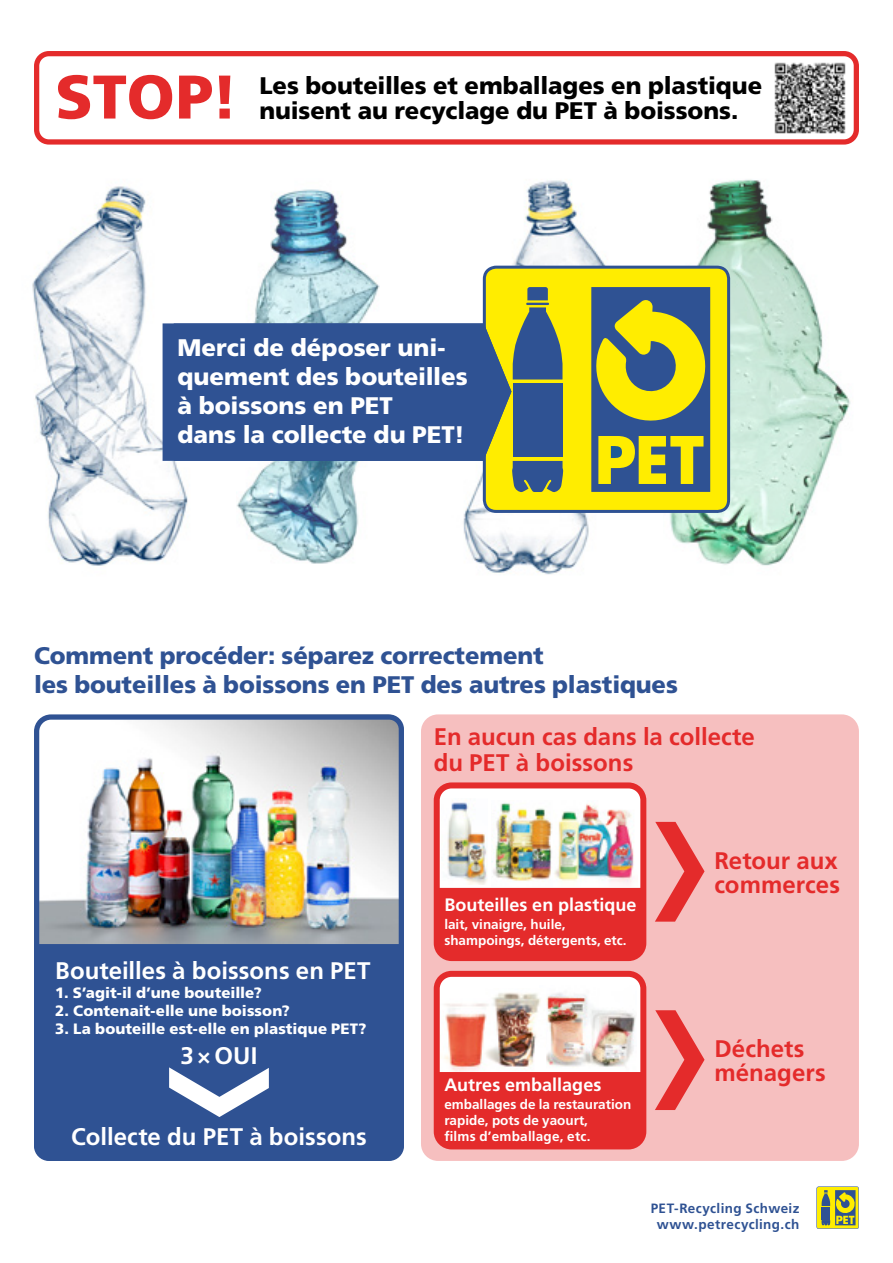
<style>
.page{position:relative;width:893px;height:1263px;background:#fff}
.page>*{position:absolute;margin:0;border:0;box-sizing:border-box;transform-origin:0 0}
.t1{font:900 61.5px "Frutiger LT Std";color:#e42b2b}
.t2{font:900 24px/28.8px "Frutiger LT Std";letter-spacing:-.005em;color:#2f5293}
.t3{font:900 24px/28.8px "Frutiger LT Std";color:#fff}
.t4{font:700 24px/24px "Frutiger LT Std";color:#e42b2b}
.t5{font:900 24px/25.5px "Frutiger LT Std";letter-spacing:-.005em;color:#000}
.t6{font:700 24px "Frutiger LT Std";color:#fff}
.t7{font:700 18px "Frutiger LT Std";letter-spacing:.005em;color:#fff}
.t8{font:900 15px "Frutiger LT Std";letter-spacing:.005em;color:#fff}
.t9{font:700 13.5px/16.2px "Frutiger LT Std";color:#fff}
.t10{font:700 13.5px/16.2px "Frutiger LT Std";letter-spacing:.03em;color:#2f5293;text-align:center}
</style>
<div class="page">
<div style="left:421px;top:714px;width:438px;height:447px;background:#f6bfbf;border-radius:17px"></div>
<img style="left:32px;top:179px;width:819px;height:396px">
<img style="left:34px;top:714px;width:370px;height:230px">
<div style="left:34px;top:51px;width:825px;height:94px;border:5px solid #e42b2b;border-radius:12px"></div>
<div style="left:34px;top:944px;width:370px;height:217px;background:#2f5293"></div>
<svg style="left:483px;top:266px;width:247px;height:247px;background:#e7db11"></svg>
<svg style="left:527px;top:287px;width:21px;height:13px"></svg>
<hr style="left:526px;top:303px;width:23px;height:2px;background:#2f5293">
<svg style="left:513px;top:307px;width:49px;height:72px;background:#5b7273"></svg>
<div style="left:513px;top:383px;width:49px;height:74px;background:#2f5293"></div>
<svg style="left:512px;top:461px;width:52px;height:31px;background:#486580"></svg>
<svg style="left:589px;top:287px;width:124px;height:205px;background:#8c9751"></svg>
<svg style="left:169px;top:1067px;width:100px;height:50px"></svg>
<svg style="left:816px;top:1186px;width:43px;height:43px;background:#aaae44"></svg>
<div style="left:163px;top:323px;width:348px;height:138px;background:#2f5293"></div>
<div style="left:437px;top:785px;width:206px;height:173px;background:#fff;border-radius:15px"></div>
<div style="left:434px;top:782px;width:212px;height:179px;border:6px solid #e42b2b;border-radius:15px"></div>
<img style="left:492px;top:803px;width:142px;height:83px">
<img style="left:447px;top:802px;width:40px;height:82px">
<svg style="left:655px;top:822px;width:49px;height:100px"></svg>
<div style="left:437px;top:888px;width:206px;height:68px;background:#e42b2b"></div>
<div style="left:437px;top:974px;width:206px;height:172px;background:#fff;border-radius:15px"></div>
<div style="left:434px;top:971px;width:212px;height:178px;border:6px solid #e42b2b;border-radius:15px"></div>
<img style="left:546px;top:993px;width:90px;height:74px">
<img style="left:440px;top:989px;width:101px;height:83px">
<svg style="left:655px;top:1010px;width:49px;height:100px"></svg>
<div style="left:437px;top:1072px;width:206px;height:72px;background:#e42b2b"></div>
<img style="left:774px;top:62px;width:72px;height:72px">
<h1 class="t1" style="left:55px;top:60px;width:184px">STOP!</h1>
<h2 class="t5" style="left:259px;top:72px;width:504px">Les bouteilles et emballages en plastique nuisent au recyclage du PET à boissons.</h2>
<h2 class="t3" style="left:177px;top:334px;width:292px">Merci de déposer uni&shy;quement des bouteilles à boissons en PET<br>dans la collecte du PET!</h2>
<h2 class="t2" style="left:34px;top:641px;width:645px">Comment procéder: séparez correctement<br>les bouteilles à boissons en PET des autres plastiques</h2>
<h2 class="t4" style="left:434px;top:724px;width:323px;line-height:25.5px">En aucun cas dans la collecte du PET à boissons</h2>
<h2 class="t6" style="left:55px;top:957px;width:317px">Bouteilles à boissons en PET</h2>
<p class="t8" style="left:55px;top:983px;width:208px">1. S’agit-il d’une bouteille?</p>
<p class="t8" style="left:55px;top:1001px;width:236px">2. Contenait-elle une boisson?</p>
<p class="t8" style="left:55px;top:1019px;width:313px">3. La bouteille est-elle en plastique PET?</p>
<h2 class="t6" style="left:180px;top:1042px;width:79px">3×OUI</h2>
<h2 class="t6" style="left:71px;top:1122px;width:297px">Collecte du PET à boissons</h2>
<h3 class="t7" style="left:444px;top:894px;width:194px">Bouteilles en plastique</h3>
<p class="t9" style="left:444px;top:916px;width:184px">lait, vinaigre, huile, shampoings, détergents, etc.</p>
<h2 class="t4" style="left:714px;top:848px;width:127px">Retour aux commerces</h2>
<h3 class="t7" style="left:444px;top:1074px;width:159px">Autres emballages</h3>
<p class="t9" style="left:444px;top:1096px;width:188px">emballages de la restauration rapide, pots de yaourt,<br>films d’emballage, etc.</p>
<h2 class="t4" style="left:714px;top:1037px;width:113px">Déchets ménagers</h2>
<p class="t10" style="left:651px;top:1200px;width:150px">PET-Recycling Schweiz www.petrecycling.ch</p>
</div>
